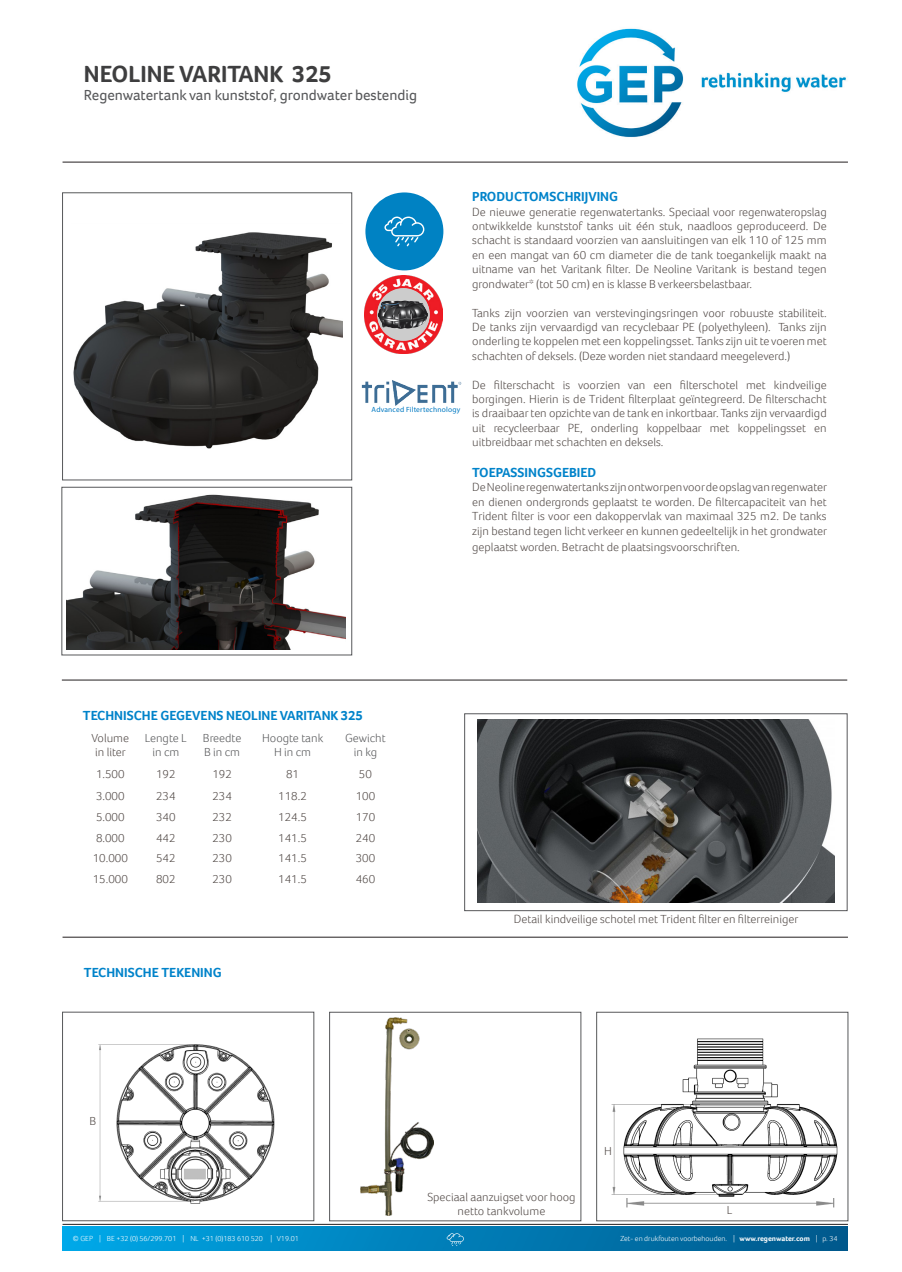
<style>
.page{position:relative;width:902px;height:1272px;background:#fff}
.page>*{position:absolute;margin:0;border:0;box-sizing:border-box;transform-origin:0 0}
.t1{font:700 24px "Foco";color:#3e3e3f}
.t2{font:15px "Foco";color:#57585a}
.Brood{font:700 13.5px "Foco";color:#0083ca}
.Brood-2{font:300 12px/14.4px "Foco";color:#524a47;text-align:justify}
.t3{font:300 12px/14.4px "Foco";color:#57585a;text-align:center}
.t4{font:300 7.5px "Foco";color:#fff}
.t5{font:7.5px "Myriad Pro";letter-spacing:.025em;color:#0079c2}
.s1{font-weight:700}
</style>
<div class="page">
<hr style="left:63px;top:162px;width:784px;height:1px;background:#231f20">
<img style="left:577px;top:28px;width:269px;height:110px">
<img style="left:63px;top:1226px;width:784px;height:24px">
<hr style="left:63px;top:1223px;width:784px;height:1px;background:#231f20">
<svg style="left:446px;top:1233px;width:18px;height:12px"></svg>
<div style="left:62px;top:1011px;width:252px;height:209px;border:1px solid #57585a"></div>
<div style="left:596px;top:1012px;width:252px;height:208px;border:1px solid #57585a"></div>
<div style="left:329px;top:1012px;width:252px;height:208px;border:1px solid #57585a"></div>
<div style="left:62px;top:193px;width:290px;height:287px;border:1px solid #57585a"></div>
<div style="left:464px;top:713px;width:383px;height:197px;border:1px solid #57585a"></div>
<div style="left:62px;top:487px;width:290px;height:168px;border:1px solid #57585a"></div>
<hr style="left:62px;top:679px;width:785px;height:1px;background:#231f20">
<div style="left:365px;top:192px;width:78px;height:78px;background:#0082c3;border-radius:50%"></div>
<svg style="left:384px;top:216px;width:40px;height:30px"></svg>
<img style="left:73px;top:232px;width:269px;height:217px">
<hr style="left:63px;top:936px;width:784px;height:1px;background:#231f20">
<img style="left:477px;top:720px;width:356px;height:182px">
<img style="left:67px;top:494px;width:279px;height:155px">
<img style="left:361px;top:380px;width:101px;height:26px">
<img style="left:98px;top:1044px;width:177px;height:160px">
<img style="left:364px;top:275px;width:78px;height:78px">
<div style="left:377px;top:288px;width:52px;height:53px;background:#ccc;border-radius:50%"></div>
<img style="left:377px;top:300px;width:51px;height:29px">
<img style="left:360px;top:1017px;width:73px;height:198px">
<img style="left:611px;top:1038px;width:227px;height:159px">
<img style="left:626px;top:1198px;width:209px;height:10px">
<p class="t1" style="left:84px;top:58px;width:249px">NEOLINE VARITANK 325</p>
<p class="t2" style="left:84px;top:85px;width:335px">Regenwatertank van kunststof, grondwater bestendig</p>
<p class="t5" style="left:371px;top:405px;width:90px">Advanced Filtertechnology</p>
<p class="Brood" style="left:472px;top:188px;width:147px">PRODUCTOMSCHRIJVING</p>
<p class="Brood-2" style="left:472px;top:204px;width:356px">De nieuwe generatie regenwatertanks. Speciaal voor regenwateropslag ontwikkelde kunststof tanks uit één stuk, naadloos geproduceerd. De schacht is standaard voorzien van aansluitingen van elk 110 of 125 mm en een mangat van 60 cm diameter die de tank toegankelijk maakt na uitname van het Varitank filter. De Neoline Varitank is bestand tegen grondwater* (tot 50 cm) en is klasse B verkeersbelastbaar.</p>
<p class="Brood-2" style="left:472px;top:305px;width:356px">Tanks zijn voorzien van verstevingingsringen voor robuuste stabiliteit.<br>De tanks zijn vervaardigd van recyclebaar PE (polyethyleen). Tanks zijn onderling te koppelen met een koppelingsset. Tanks zijn uit te voeren met schachten of deksels. (Deze worden niet standaard meegeleverd.)</p>
<p class="Brood-2" style="left:472px;top:377px;width:356px">De filterschacht is voorzien van een filterschotel met kindveilige borgingen. Hierin is de Trident filterplaat geïntegreerd. De filterschacht is draaibaar ten opzichte van de tank en inkortbaar. Tanks zijn vervaardigd uit recycleerbaar PE, onderling koppelbaar met koppelingsset en uitbreidbaar met schachten en deksels.</p>
<p class="Brood" style="left:472px;top:463px;width:126px">TOEPASSINGSGEBIED</p>
<p class="Brood-2" style="left:472px;top:480px;width:356px">De Neoline regenwatertanks zijn ontworpen voor de opslag van regenwater en dienen ondergronds geplaatst te worden. De filtercapaciteit van het Trident filter is voor een dakoppervlak van maximaal 325 m2. De tanks zijn bestand tegen licht verkeer en kunnen gedeeltelijk in het grondwater</p>
<p class="Brood-2" style="left:472px;top:540px;width:269px">geplaatst worden. Betracht de plaatsingsvoorschriften.</p>
<p class="Brood" style="left:83px;top:706px;width:281px">TECHNISCHE GEGEVENS NEOLINE VARITANK 325</p>
<p class="Brood-2" style="left:92px;top:730px;width:39px">Volume</p>
<p class="Brood-2" style="left:95px;top:744px;width:32px">in liter</p>
<p class="t3" style="left:145px;top:730px;width:43px">Lengte L in cm</p>
<p class="t3" style="left:203px;top:730px;width:40px;text-align:left">Breedte<br>B in cm</p>
<p class="t3" style="left:262px;top:730px;width:63px">Hoogte tank<br>H in cm</p>
<p class="t3" style="left:345px;top:730px;width:42px">Gewicht in kg</p>
<p class="Brood-2" style="left:96px;top:766px;width:30px">1.500</p>
<p class="Brood-2" style="left:156px;top:766px;width:21px">192</p>
<p class="Brood-2" style="left:212px;top:766px;width:21px">192</p>
<p class="Brood-2" style="left:286px;top:766px;width:14px">81</p>
<p class="Brood-2" style="left:359px;top:766px;width:14px">50</p>
<p class="Brood-2" style="left:96px;top:788px;width:30px">3.000</p>
<p class="Brood-2" style="left:156px;top:788px;width:21px">234</p>
<p class="Brood-2" style="left:212px;top:788px;width:21px">234</p>
<p class="Brood-2" style="left:278px;top:788px;width:30px">118.2</p>
<p class="Brood-2" style="left:356px;top:788px;width:21px">100</p>
<p class="Brood-2" style="left:96px;top:809px;width:30px">5.000</p>
<p class="Brood-2" style="left:156px;top:809px;width:21px">340</p>
<p class="Brood-2" style="left:212px;top:809px;width:21px">232</p>
<p class="Brood-2" style="left:278px;top:809px;width:30px">124.5</p>
<p class="Brood-2" style="left:356px;top:809px;width:21px">170</p>
<p class="Brood-2" style="left:96px;top:830px;width:30px">8.000</p>
<p class="Brood-2" style="left:156px;top:830px;width:21px">442</p>
<p class="Brood-2" style="left:212px;top:830px;width:21px">230</p>
<p class="Brood-2" style="left:278px;top:830px;width:30px">141.5</p>
<p class="Brood-2" style="left:356px;top:830px;width:21px">240</p>
<p class="Brood-2" style="left:93px;top:851px;width:36px">10.000</p>
<p class="Brood-2" style="left:156px;top:851px;width:21px">542</p>
<p class="Brood-2" style="left:212px;top:851px;width:21px">230</p>
<p class="Brood-2" style="left:278px;top:851px;width:30px">141.5</p>
<p class="Brood-2" style="left:356px;top:851px;width:21px">300</p>
<p class="Brood-2" style="left:93px;top:871px;width:36px">15.000</p>
<p class="Brood-2" style="left:156px;top:871px;width:21px">802</p>
<p class="Brood-2" style="left:212px;top:871px;width:21px">230</p>
<p class="Brood-2" style="left:278px;top:871px;width:30px">141.5</p>
<p class="Brood-2" style="left:356px;top:871px;width:21px">460</p>
<p class="Brood" style="left:84px;top:963px;width:139px">TECHNISCHE TEKENING</p>
<p class="Brood-2" style="left:89px;top:1113px;width:8px">B</p>
<p class="Brood-2" style="left:514px;top:912px;width:286px">Detail kindveilige schotel met Trident filter en filterreiniger</p>
<p class="Brood-2" style="left:604px;top:1143px;width:9px">H</p>
<p class="Brood-2" style="left:427px;top:1189px;width:150px;text-align:center">Speciaal aanzuigset voor hoog netto tankvolume</p>
<p class="Brood-2" style="left:726px;top:1202px;width:7px">L</p>
<p class="t4" style="left:73px;top:1233px;width:227px">© GEP | BE +32 (0) 56/299.701 | NL +31 (0)183 610 520 | V19.01</p>
<p class="t4" style="left:620px;top:1233px;width:218px">Zet- en drukfouten voorbehouden. | <span class="s1">www.regenwater.com</span> | p. 34</p>
</div>
